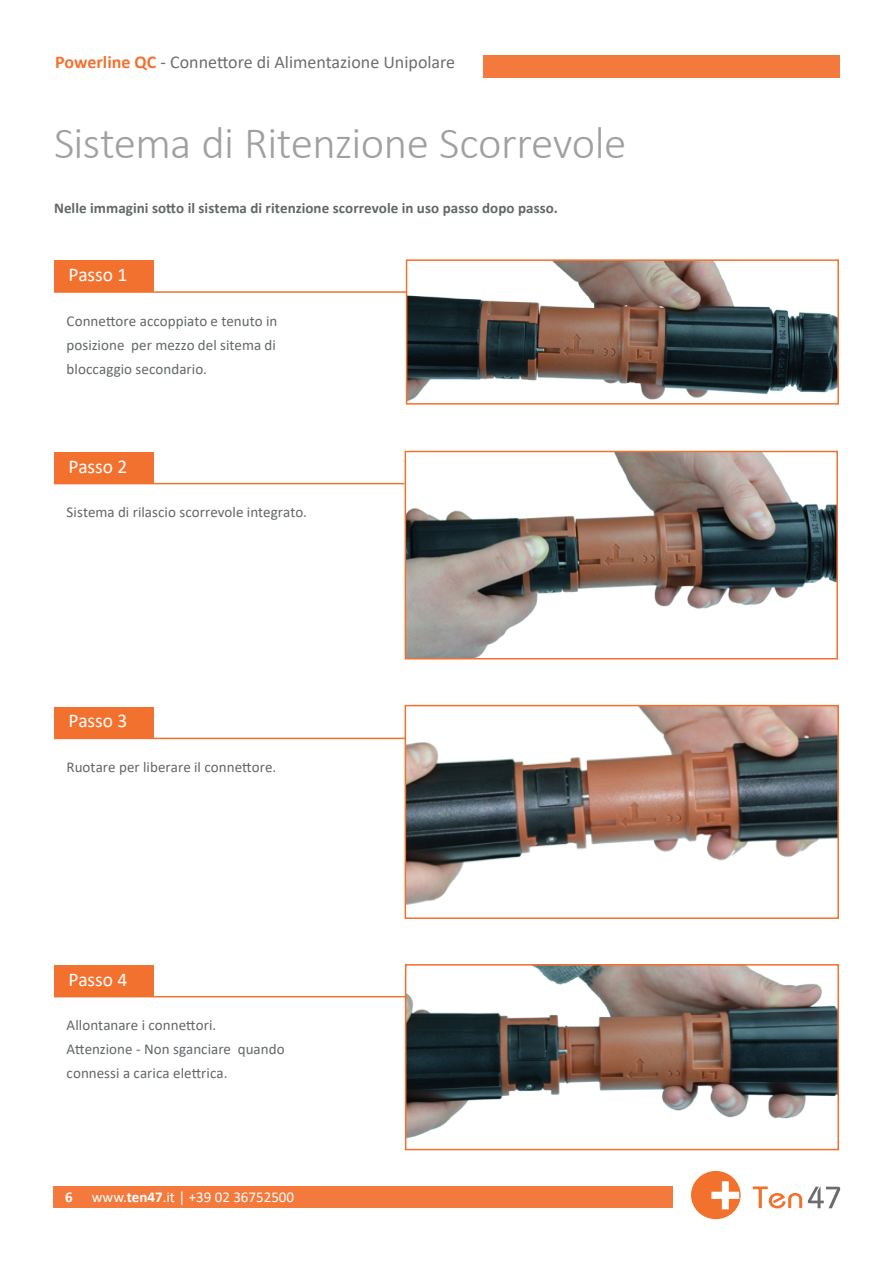
<style>
.page{position:relative;width:893px;height:1263px;background:#fff}
.page>*{position:absolute;margin:0;border:0;box-sizing:border-box;transform-origin:0 0}
.Page_Title{font:300 45px "Calibri";letter-spacing:-.015em;color:#a0a0a0}
.TOC_Style{font:19.5px "Calibri";letter-spacing:-.005em;color:#fff}
.t1{font:18px "Calibri";color:#6b6f6d}
.Body_Text{font:15px/24px "Calibri";letter-spacing:.005em;color:#626769;text-align:justify}
.Body_Copy{font:700 15px "Calibri";letter-spacing:.005em;color:#626769}
.t2{font:15px "Calibri";color:#fff}
.t3{font:700 15px "Calibri";color:#fff}
.s1{font-weight:700;color:#f3712e}
.s2{font-weight:700}
</style>
<div class="page">
<div style="left:53px;top:1187px;width:619px;height:21px;background:#f3793d"></div>
<svg style="left:753px;top:1186px;width:49px;height:22px"></svg>
<div style="left:691px;top:1171px;width:50px;height:48px;background:#f2722d;border-radius:50%"></div>
<svg style="left:711px;top:1181px;width:28px;height:28px"></svg>
<svg style="left:808px;top:1186px;width:32px;height:22px"></svg>
<img style="left:409px;top:262px;width:427px;height:139px">
<div style="left:406px;top:259px;width:433px;height:146px;border:2px solid #f3712e"></div>
<img style="left:408px;top:454px;width:427px;height:202px">
<div style="left:405px;top:451px;width:433px;height:208px;border:2px solid #f3712e"></div>
<img style="left:408px;top:708px;width:428px;height:197px">
<div style="left:405px;top:705px;width:434px;height:214px;border:2px solid #f3712e"></div>
<img style="left:408px;top:967px;width:428px;height:172px">
<div style="left:405px;top:964px;width:434px;height:186px;border:2px solid #f3712e"></div>
<div style="left:54px;top:260px;width:99px;height:32px;background:#f3712e"></div>
<div style="left:54px;top:452px;width:99px;height:32px;background:#f3712e"></div>
<div style="left:54px;top:707px;width:99px;height:32px;background:#f3712e"></div>
<div style="left:54px;top:965px;width:99px;height:32px;background:#f3712e"></div>
<hr style="left:54px;top:291px;width:352px;height:2px;background:#f3712e">
<hr style="left:54px;top:483px;width:350px;height:1px;background:#f3712e">
<hr style="left:54px;top:738px;width:351px;height:1px;background:#f3712e">
<hr style="left:54px;top:996px;width:351px;height:1px;background:#f3712e">
<div style="left:483px;top:55px;width:357px;height:22px;background:#f3793d"></div>
<p class="t1" style="left:55px;top:50px;width:401px"><span class="s1">Powerline QC</span> - Connettore di Alimentazione Unipolare</p>
<p class="Page_Title" style="left:54px;top:115px;width:574px">Sistema di Ritenzione Scorrevole</p>
<p class="Body_Copy" style="left:54px;top:198px;width:505px">Nelle immagini sotto il sistema di ritenzione scorrevole in uso passo dopo passo.</p>
<p class="TOC_Style" style="left:69px;top:261px;width:60px">Passo 1</p>
<p class="Body_Text" style="left:67px;top:308px;width:212px">Connettore accoppiato e tenuto in posizione per mezzo del sitema di bloccaggio secondario.</p>
<p class="TOC_Style" style="left:69px;top:453px;width:60px">Passo 2</p>
<p class="Body_Text" style="left:67px;top:500px;width:242px">Sistema di rilascio scorrevole integrato.</p>
<p class="TOC_Style" style="left:69px;top:707px;width:60px">Passo 3</p>
<p class="Body_Text" style="left:67px;top:754px;width:211px">Ruotare per liberare il connettore.</p>
<p class="TOC_Style" style="left:69px;top:966px;width:60px">Passo 4</p>
<p class="Body_Text" style="left:67px;top:1013px;width:151px">Allontanare i connettori.</p>
<p class="Body_Text" style="left:67px;top:1037px;width:219px">Attenzione - Non sganciare quando connessi a carica elettrica.</p>
<p class="t3" style="left:65px;top:1186px;width:9px">6</p>
<p class="t2" style="left:92px;top:1187px;width:204px">www.<span class="s2">ten47</span>.it | +39 02 36752500</p>
</div>
